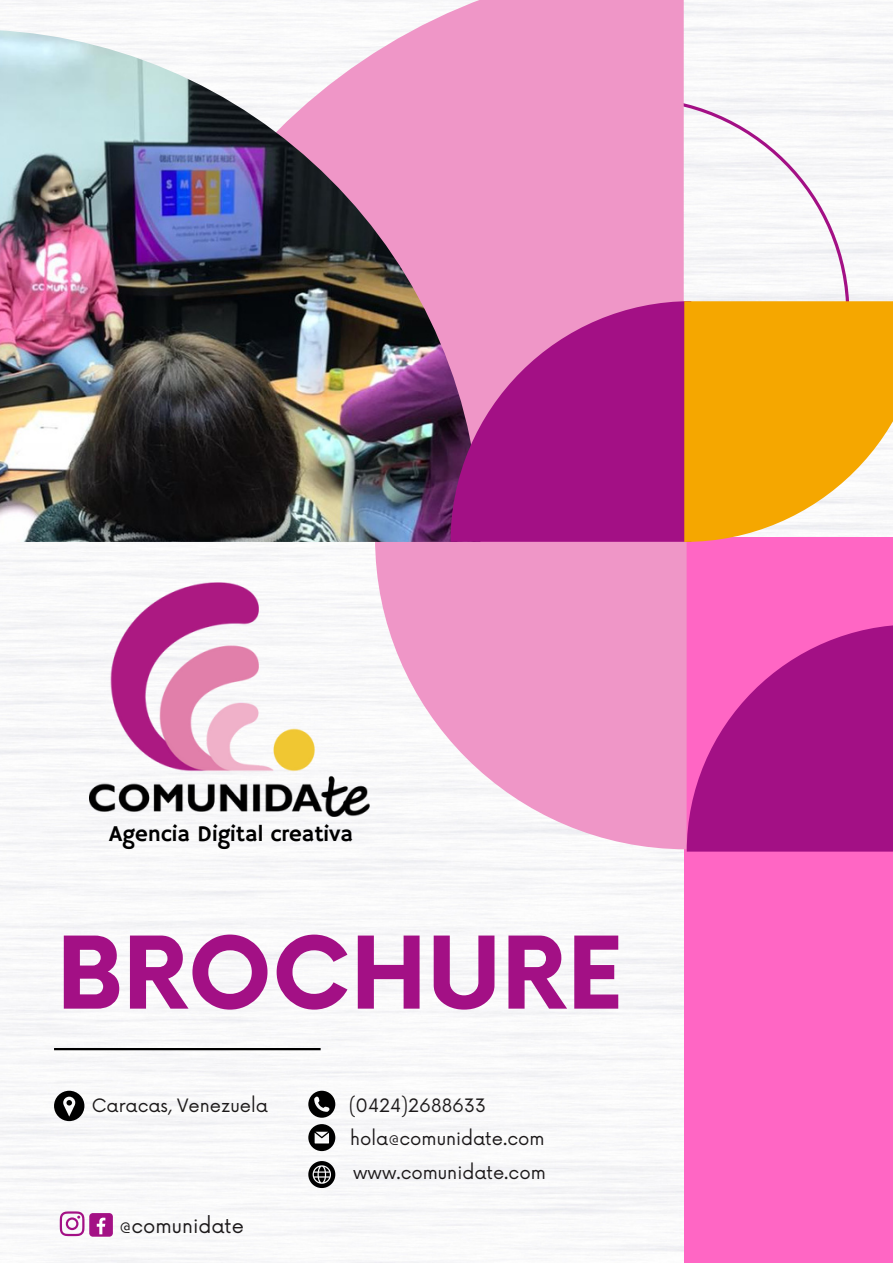
<style>
.page{position:relative;width:893px;height:1264px;background:#fff}
.page>*{position:absolute;margin:0;border:0;box-sizing:border-box;transform-origin:0 0}
.t1{font:700 97.35px "Now";color:#a31085}
.t2{font:22.5px "Hammersmith One";letter-spacing:-.01em;color:#000}
.t3{font:19.5px "Now";color:#1c191a}
.t4{font:18px/33.3px "Now";color:#1c191a}
</style>
<div class="page">
<img style="left:0;top:0;width:892px;height:1262px">
<div style="left:684px;top:537px;width:208px;height:725px;background:#ff66c4"></div>
<svg style="left:375px;top:542px;width:311px;height:307px;fill:#ef96c7"></svg>
<svg style="left:683px;top:97px;width:166px;height:204px"></svg>
<svg style="left:109px;top:0;width:574px;height:301px;background:#f0a3cd"></svg>
<img style="left:0;top:29px;width:480px;height:513px">
<svg style="left:450px;top:301px;width:234px;height:241px;background:#af2a8f"></svg>
<svg style="left:684px;top:301px;width:208px;height:241px;background:#f5af23"></svg>
<svg style="left:686px;top:624px;width:206px;height:227px;fill:#a31085"></svg>
<svg style="left:308px;top:1090px;width:27px;height:27px"></svg>
<svg style="left:308px;top:1124px;width:27px;height:27px"></svg>
<svg style="left:54px;top:1090px;width:30px;height:31px"></svg>
<hr style="left:54px;top:1047px;width:266px;height:3px;background:#000">
<img style="left:90px;top:582px;width:282px;height:239px">
<svg style="left:308px;top:1160px;width:27px;height:27px"></svg>
<svg style="left:60px;top:1211px;width:24px;height:25px"></svg>
<div style="left:89px;top:1212px;width:24px;height:24px;background:#a31085;border-radius:4px"></div>
<svg style="left:97px;top:1217px;width:8px;height:17px"></svg>
<p class="t2" style="left:109px;top:820px;width:245px">Agencia Digital creativa</p>
<h1 class="t1" style="left:57px;top:921px;width:568px">BROCHURE</h1>
<p class="t4" style="left:92px;top:1089px;width:177px">Caracas, Venezuela</p>
<p class="t4" style="left:349px;top:1089px;width:197px">(0424)2688633 hola@comunidate.com</p>
<p class="t3" style="left:119px;top:1214px;width:126px">@comunidate</p>
<p class="t4" style="left:353px;top:1156px;width:194px">www.comunidate.com</p>
</div>
